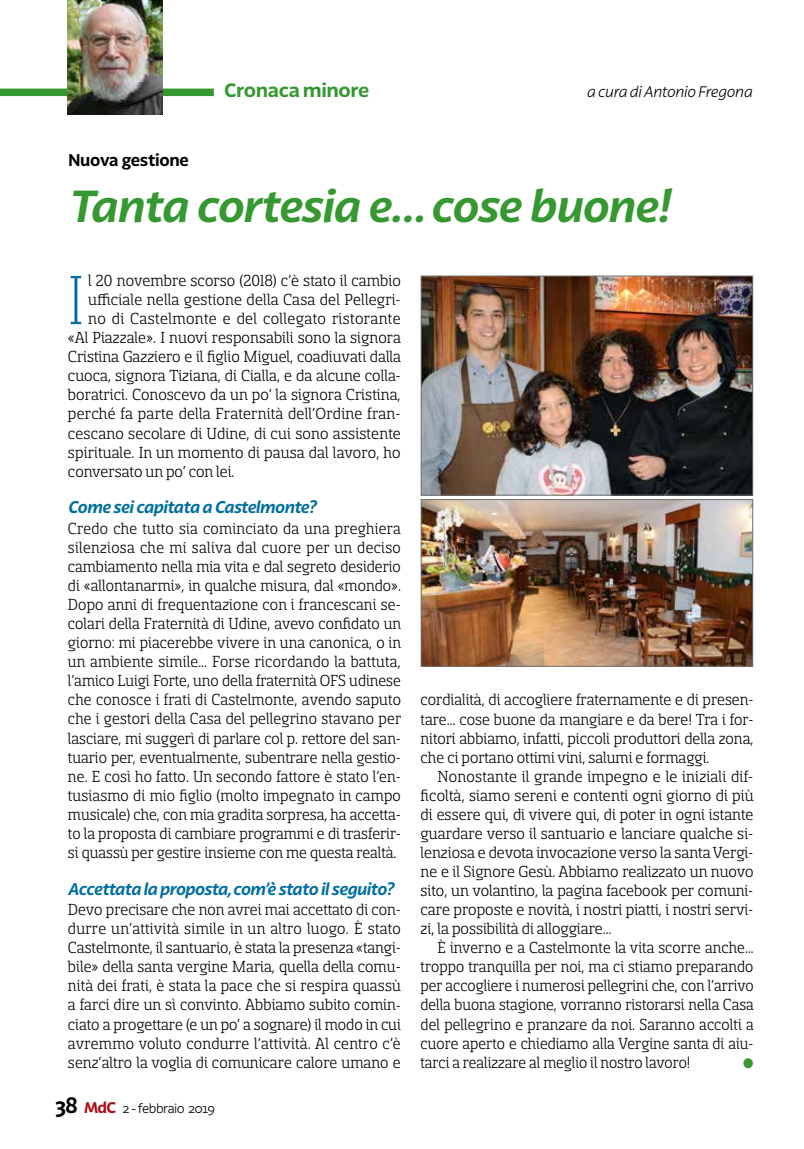
<style>
.page{position:relative;width:804px;height:1149px;background:#fff}
.page>*{position:absolute;margin:0;border:0;box-sizing:border-box;transform-origin:0 0}
.t1{font:300 76.95px "Sancoale Slab Cond";color:#006ea0;scale:.95 1}
.t2{font:italic 700 43.5px "Latina Essential";letter-spacing:-.025em;color:#359830}
.t3{font:700 18.75px "Latina Essential";letter-spacing:-.02em;color:#359830}
.t4{font:17.7px/19px "Sancoale Slab Norm";letter-spacing:.005em;color:#000;text-align:justify;scale:.95 1}
.t5{font:17.7px/19px "Sancoale Slab Norm";letter-spacing:.005em;color:#000;text-align:justify;scale:.93 1}
.t6{font:17.7px/19px "Sancoale Slab Norm";letter-spacing:.005em;color:#000;text-align:justify;scale:.94 1}
.t7{font:17.7px/19px "Sancoale Slab Norm";letter-spacing:.005em;color:#000;text-align:justify;scale:.92 1}
.t8{font:17.7px "Sancoale Slab Norm";letter-spacing:.025em;color:#000;scale:.95 1}
.t9{font:italic 700 16.5px "Latina Essential";letter-spacing:-.04em;color:#006ea0}
.t10{font:700 16.5px "Latina Essential";letter-spacing:-.02em;color:#000;scale:.95 1}
.t11{font:italic 300 15px "Latina Essential";letter-spacing:-.02em;color:#000}
.t12{font:13.8px "Zapf Dingbats ITC";color:#359830;scale:.95 1}
.t13{font:300 12.75px "Latina Essential";letter-spacing:-.05em;color:#000}
.s1{font-weight:700;font-size:21px}
.s2{font-weight:700;font-size:15px;color:#ae0e16}
</style>
<div class="page">
<div style="left:0;top:88px;width:214px;height:8px;background:#359830"></div>
<img style="left:68px;top:0;width:94px;height:114px">
<img style="left:423px;top:278px;width:328px;height:215px">
<div style="left:421px;top:276px;width:332px;height:219px;border:1px solid #706f6f"></div>
<img style="left:423px;top:501px;width:328px;height:163px">
<div style="left:421px;top:499px;width:332px;height:167px;border:1px solid #706f6f"></div>
<p class="t3" style="left:224px;top:79px;width:147px">Cronaca minore</p>
<p class="t11" style="left:586px;top:83px;width:167px">a cura di Antonio Fregona</p>
<p class="t10" style="left:68px;top:150px;width:129px">Nuova gestione</p>
<h2 class="t2" style="left:68px;top:181px;width:602px">Tanta cortesia e… cose buone!</h2>
<h1 class="t1" style="left:68px;top:264px;width:18px">I</h1>
<p class="t4" style="left:88px;top:271px;width:330px">l 20 novembre scorso (2018) c’è stato il cambio</p>
<p class="t4" style="left:88px;top:290px;width:330px">ufficiale nella gestione della Casa del Pellegri-</p>
<p class="t8" style="left:88px;top:310px;width:330px">no di Castelmonte e del collegato ristorante</p>
<p class="t4" style="left:68px;top:328px;width:352px">«Al Piazzale». I nuovi responsabili sono la signora</p>
<p class="t4" style="left:68px;top:347px;width:352px">Cristina Gazziero e il figlio Miguel, coadiuvati dalla</p>
<p class="t4" style="left:68px;top:366px;width:352px">cuoca, signora Tiziana, di Cialla, e da alcune colla-</p>
<p class="t4" style="left:68px;top:385px;width:352px">boratrici. Conoscevo da un po’ la signora Cristina,</p>
<p class="t4" style="left:68px;top:404px;width:352px">perché fa parte della Fraternità dell’Ordine fran-</p>
<p class="t4" style="left:68px;top:423px;width:352px">cescano secolare di Udine, di cui sono assistente</p>
<p class="t4" style="left:68px;top:442px;width:352px">spirituale. In un momento di pausa dal lavoro, ho</p>
<p class="t4" style="left:68px;top:462px;width:177px">conversato un po’ con lei.</p>
<p class="t9" style="left:68px;top:497px;width:250px">Come sei capitata a Castelmonte?</p>
<p class="t5" style="left:68px;top:519px;width:360px">Credo che tutto sia cominciato da una preghiera silenziosa che mi saliva dal cuore per un deciso cambiamento nella mia vita e dal segreto desiderio di «allontanarmi», in qualche misura, dal «mondo».<br>Dopo anni di frequentazione con i francescani se&shy;colari della Fraternità di Udine, avevo confidato un giorno: mi piacerebbe vivere in una canonica, o in un ambiente simile… Forse ricordando la battuta, l’amico Luigi Forte, uno della fraternità OFS udinese che conosce i frati di Castelmonte, avendo saputo che i gestori della Casa del pellegrino stavano per lasciare, mi suggerì di parlare col p. rettore del san&shy;tuario per, eventualmente, subentrare nella gestio&shy;ne. E così ho fatto. Un secondo fattore è stato l’en&shy;tusiasmo di mio figlio (molto impegnato in campo musicale) che, con mia gradita sorpresa, ha accetta&shy;to la proposta di cambiare programmi e di trasferir&shy;si quassù per gestire insieme con me questa realtà.</p>
<p class="t9" style="left:68px;top:878px;width:327px">Accettata la proposta, com’è stato il seguito?</p>
<p class="t6" style="left:68px;top:900px;width:356px">Devo precisare che non avrei mai accettato di con&shy;durre un’attività simile in un altro luogo. È stato Castelmonte, il santuario, è stata la presenza «tangi&shy;bile» della santa vergine Maria, quella della comu&shy;nità dei frati, è stata la pace che si respira quassù a farci dire un sì convinto. Abbiamo subito comin&shy;ciato a progettare (e un po’ a sognare) il modo in cui avremmo voluto condurre l’attività. Al centro c’è senz’altro la voglia di comunicare calore umano e</p>
<p class="t13" style="left:55px;top:1100px;width:161px"><span class="s1">38</span> <span class="s2">MdC</span> 2 - febbraio 2019</p>
<p class="t6" style="left:420px;top:690px;width:355px">cordialità, di accogliere fraternamente e di presen&shy;tare… cose buone da mangiare e da bere! Tra i for&shy;nitori abbiamo, infatti, piccoli produttori della zona, che ci portano ottimi vini, salumi e formaggi.</p>
<p class="t4" style="left:420px;top:766px;width:352px;text-indent:17px">Nonostante il grande impegno e le iniziali dif&shy;ficoltà, siamo sereni e contenti ogni giorno di più di essere qui, di vivere qui, di poter in ogni istante guardare verso il santuario e lanciare qualche si&shy;lenziosa e devota invocazione verso la santa Vergi&shy;ne e il Signore Gesù. Abbiamo realizzato un nuovo sito, un volantino, la pagina facebook per comuni&shy;care proposte e novità, i nostri piatti, i nostri servi&shy;zi, la possibilità di alloggiare…</p>
<p class="t7" style="left:420px;top:938px;width:363px;text-indent:17px">È inverno e a Castelmonte la vita scorre anche… troppo tranquilla per noi, ma ci stiamo preparando per accogliere i numerosi pellegrini che, con l’arrivo della buona stagione, vorranno ristorarsi nella Casa del pellegrino e pranzare da noi. Saranno accolti a cuore aperto e chiediamo alla Vergine santa di aiu&shy;tarci a realizzare al meglio il nostro lavoro!</p>
<p class="t12" style="left:743px;top:1056px;width:12px">●</p>
</div>
